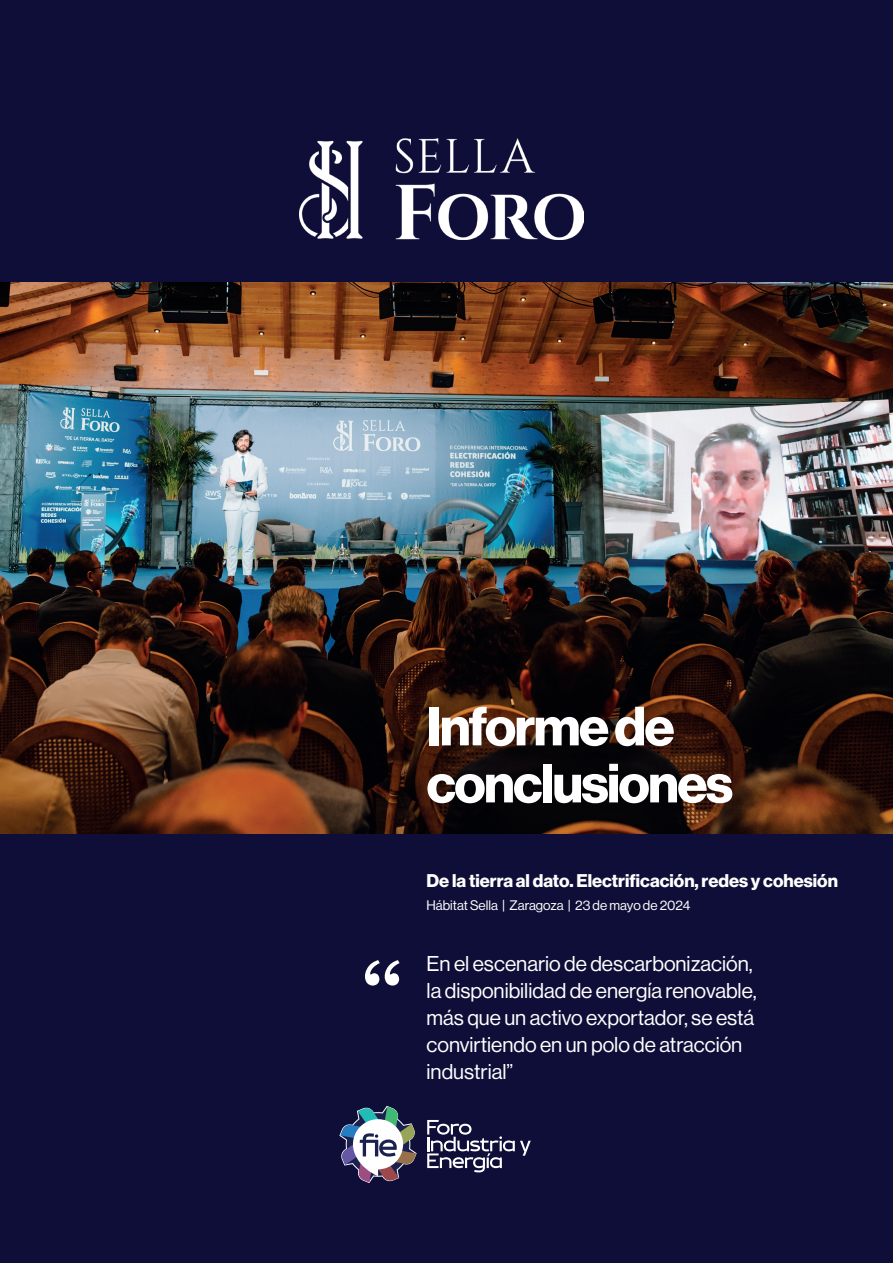
<style>
.page{position:relative;width:893px;height:1263px;background:#0e0e38}
.page>*{position:absolute;margin:0;border:0;box-sizing:border-box;transform-origin:0 0}
.t1{font:105px "Majerit Deck";color:#fff}
.t2{font:54px/57px "N Haas Grotesk DS Pro 75 Bd";letter-spacing:-.03em;color:#fff}
.t3{font:21px/27px "N Haas Grotesk DS Pro 55 Rg";color:#fff}
.t4{font:18px "N Haas Grotesk DS Pro 75 Bd";color:#fff}
.t5{font:13.5px "N Haas Grotesk DS Pro 55 Rg";color:#fff}
</style>
<div class="page">
<img style="left:0;top:283px;width:893px;height:550px">
<img style="left:299px;top:138px;width:284px;height:101px">
<svg style="left:427px;top:1120px;width:104px;height:52px;background:#424263"></svg>
<svg style="left:339px;top:1106px;width:78px;height:77px"></svg>
<h2 class="t2" style="left:427px;top:699px;width:308px">Informe de conclusiones</h2>
<h1 class="t1" style="left:361px;top:934px;width:45px">“</h1>
<p class="t4" style="left:427px;top:870px;width:413px">De la tierra al dato. Electrificación, redes y cohesión</p>
<p class="t5" style="left:427px;top:897px;width:265px">Hábitat Sella | Zaragoza | 23 de mayo de 2024</p>
<p class="t3" style="left:427px;top:950px;width:332px">En el escenario de descarbonización, la disponibilidad de energía renovable, más que un activo exportador, se está convirtiendo en un polo de atracción industrial”</p>
</div>
